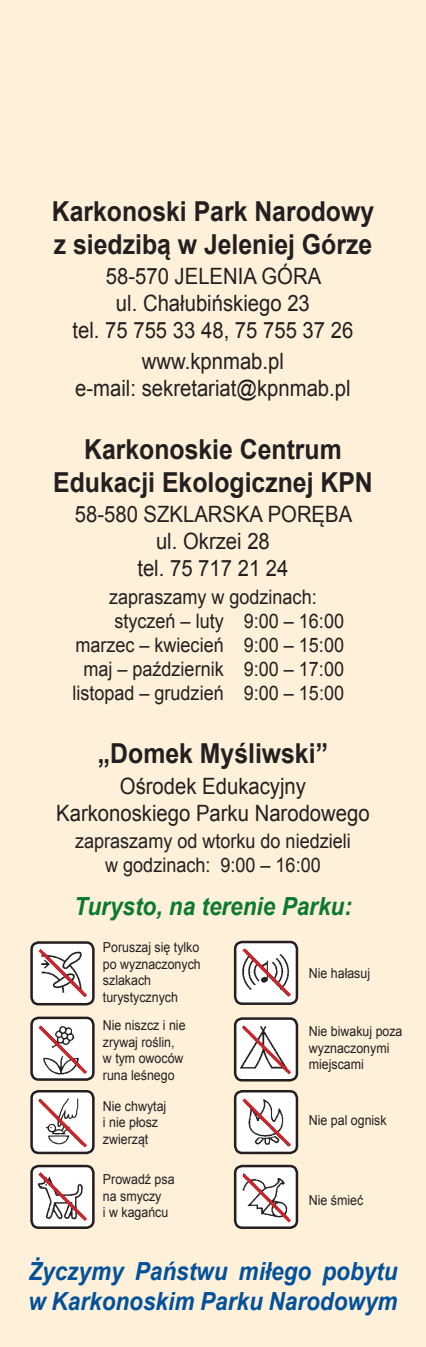
<style>
.page{position:relative;width:426px;height:1347px;background:#fff}
.page>*{position:absolute;margin:0;border:0;box-sizing:border-box;transform-origin:0 0}
.t1{font:700 27.5px/33px "Arial";color:#231f20;scale:.9 1}
.t2{font:italic 700 25px/30px "Arial";color:#01519b;scale:.9 1}
.t3{font:italic 700 25px "Arial";color:#0b7931;scale:.9 1}
.t4{font:22.5px/27px "Arial";color:#231f20;text-align:center;scale:.9 1}
.t5{font:20px/24px "Arial";color:#231f20;text-align:center;scale:.9 1}
.t6{font:13.75px/16.5px "Arial";color:#231f20;scale:.9 1}
</style>
<div class="page">
<div style="left:0;top:0;width:425px;height:1346px;background:#fef0d9"></div>
<div style="left:32px;top:942px;width:61px;height:62px;background:#fff;border-radius:7px"></div>
<svg style="left:32px;top:1018px;width:61px;height:61px"></svg>
<div style="left:32px;top:1091px;width:61px;height:62px;background:#fff;border-radius:7px"></div>
<svg style="left:32px;top:1165px;width:61px;height:62px"></svg>
<svg style="left:235px;top:942px;width:61px;height:61px"></svg>
<svg style="left:235px;top:1018px;width:61px;height:61px"></svg>
<svg style="left:235px;top:1091px;width:61px;height:62px"></svg>
<svg style="left:235px;top:1165px;width:61px;height:62px"></svg>
<svg style="left:38px;top:949px;width:49px;height:49px"></svg>
<svg style="left:35px;top:1022px;width:55px;height:55px;background:#e6d9da"></svg>
<svg style="left:38px;top:1098px;width:49px;height:50px"></svg>
<svg style="left:35px;top:1169px;width:55px;height:55px;background:#e2d6d6"></svg>
<svg style="left:239px;top:945px;width:55px;height:55px;background:#e3d7d8"></svg>
<svg style="left:239px;top:1022px;width:55px;height:55px;background:#e7dbdb"></svg>
<svg style="left:239px;top:1095px;width:55px;height:55px;background:#e6dada"></svg>
<svg style="left:239px;top:1170px;width:55px;height:55px;background:#e6dada"></svg>
<div style="left:30px;top:941px;width:64px;height:64px;border:2px solid #231f20;border-radius:7px"></div>
<div style="left:30px;top:1016px;width:64px;height:64px;border:2px solid #231f20;border-radius:7px"></div>
<div style="left:30px;top:1090px;width:64px;height:64px;border:2px solid #231f20;border-radius:7px"></div>
<div style="left:30px;top:1164px;width:64px;height:64px;border:2px solid #231f20;border-radius:7px"></div>
<div style="left:233px;top:1164px;width:65px;height:64px;border:2px solid #231f20;border-radius:7px"></div>
<div style="left:233px;top:1090px;width:65px;height:64px;border:2px solid #231f20;border-radius:7px"></div>
<div style="left:233px;top:1017px;width:65px;height:64px;border:2px solid #231f20;border-radius:7px"></div>
<div style="left:233px;top:940px;width:65px;height:65px;border:2px solid #231f20;border-radius:7px"></div>
<h1 class="t1" style="left:52px;top:195px;width:359px">Karkonoski Park Narodowy z siedzibą w Jeleniej Górze</h1>
<h3 class="t4" style="left:72px;top:263px;width:313px">58-570 JELENIA GÓRA<br>ul. Chałubińskiego 23<br>tel. 75 755 33 48, 75 755 37 26</h3>
<h3 class="t4" style="left:75px;top:347px;width:307px">www.kpnmab.pl<br>e-mail: sekretariat@kpnmab.pl</h3>
<h1 class="t1" style="left:53px;top:433px;width:356px;text-align:center">Karkonoskie Centrum<br>Edukacji Ekologicznej KPN</h1>
<h3 class="t4" style="left:75px;top:501px;width:309px">58-580 SZKLARSKA PORĘBA ul. Okrzei 28<br>tel. 75 717 21 24</h3>
<h3 class="t5" style="left:109px;top:585px;width:232px">zapraszamy w godzinach:</h3>
<h3 class="t5" style="left:114px;top:609px;width:256px">styczeń – luty 9:00 – 16:00</h3>
<h3 class="t5" style="left:75px;top:633px;width:299px">marzec – kwiecień 9:00 – 15:00</h3>
<h3 class="t5" style="left:83px;top:657px;width:291px">maj – październik 9:00 – 17:00</h3>
<h3 class="t5" style="left:72px;top:681px;width:303px">listopad – grudzień 9:00 – 15:00</h3>
<h1 class="t1" style="left:98px;top:737px;width:257px">„Domek Myśliwski”</h1>
<h3 class="t4" style="left:56px;top:772px;width:349px">Ośrodek Edukacyjny<br>Karkonoskiego Parku Narodowego</h3>
<h3 class="t5" style="left:75px;top:829px;width:307px">zapraszamy od wtorku do niedzieli w godzinach: 9:00 – 16:00</h3>
<h2 class="t3" style="left:74px;top:889px;width:309px">Turysto, na terenie Parku:</h2>
<p class="t6" style="left:103px;top:939px;width:110px">Poruszaj się tylko po wyznaczonych szlakach turystycznych</p>
<p class="t6" style="left:308px;top:964px;width:70px">Nie hałasuj</p>
<p class="t6" style="left:103px;top:1017px;width:93px">Nie niszcz i nie zrywaj roślin, w tym owoców runa leśnego</p>
<p class="t6" style="left:308px;top:1023px;width:105px">Nie biwakuj poza wyznaczonymi miejscami</p>
<p class="t6" style="left:103px;top:1097px;width:72px">Nie chwytaj i nie płosz zwierząt</p>
<p class="t6" style="left:103px;top:1171px;width:81px">Prowadź psa na smyczy<br>i w kagańcu</p>
<p class="t6" style="left:308px;top:1111px;width:88px">Nie pal ognisk</p>
<p class="t6" style="left:308px;top:1191px;width:62px">Nie śmieć</p>
<h2 class="t2" style="left:28px;top:1257px;width:411px">Życzymy Państwu miłego pobytu w Karkonoskim Parku Narodowym</h2>
</div>
